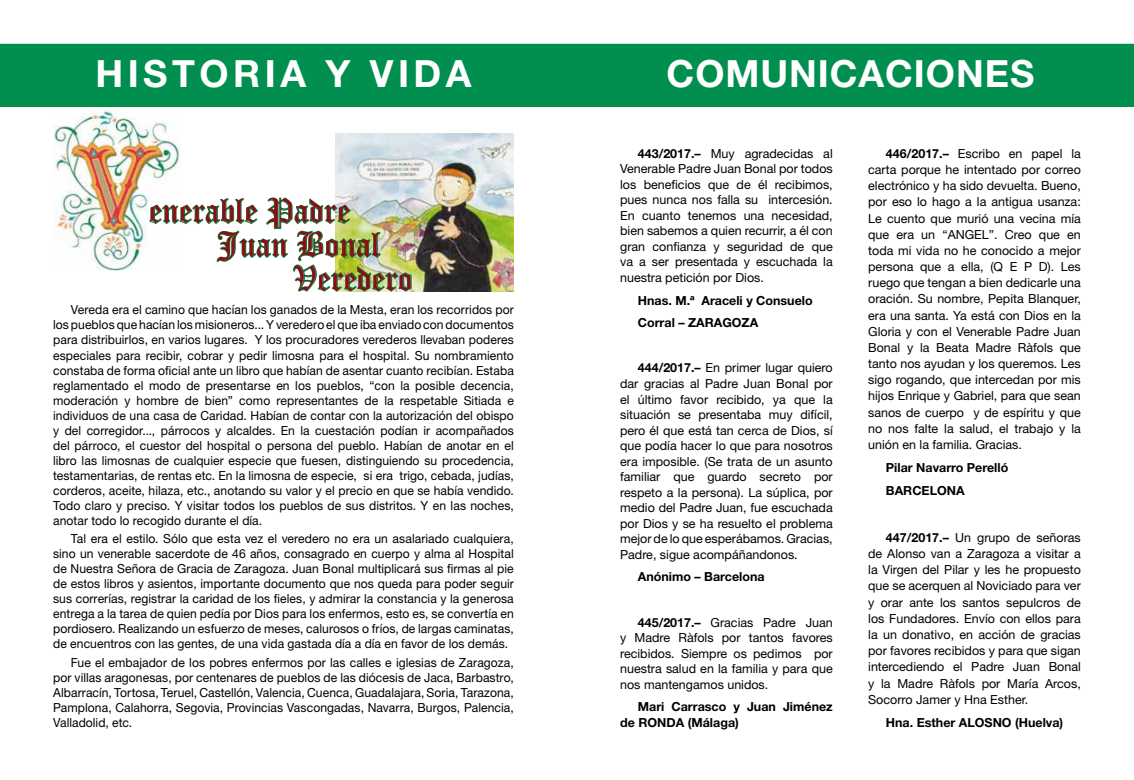
<style>
.page{position:relative;width:1134px;height:780px;background:#fff}
.page>*{position:absolute;margin:0;border:0;box-sizing:border-box;transform-origin:0 0}
.t1{font:700 37.5px "Helvetica Neue LT Std";letter-spacing:.025em;color:#fff}
.t2{font:700 37.5px "Helvetica Neue LT Std";letter-spacing:.12em;color:#fff}
.t3{font:35px "Old English Text";color:#8b0e13;scale:.95 1}
.t4{font:12.5px/16.1px "Helvetica Neue LT Std";color:#000;text-align:justify}
.t5{font:700 12.5px/22.6px "Helvetica Neue LT Std";color:#000}
.s1{font-weight:700}
</style>
<div class="page">
<div style="left:0;top:44px;width:1134px;height:62px;background:#008f4f"></div>
<img style="left:335px;top:134px;width:179px;height:157px">
<img style="left:53px;top:110px;width:128px;height:160px">
<img style="left:149px;top:197px;width:263px;height:95px">
<h1 class="t2" style="left:95px;top:50px;width:378px">HISTORIA Y VIDA</h1>
<h1 class="t1" style="left:667px;top:50px;width:369px">COMUNICACIONES</h1>
<h2 class="t3" style="left:149px;top:188px;width:214px">enerable Padre</h2>
<h2 class="t3" style="left:217px;top:222px;width:174px">Juan Bonal</h2>
<h2 class="t3" style="left:293px;top:256px;width:128px">Veredero</h2>
<p class="t4" style="left:53px;top:302px;width:462px;line-height:15px;text-indent:18px">Vereda era el camino que hacían los ganados de la Mesta, eran los recorridos por los pueblos que hacían los misioneros... Y veredero el que iba enviado con documentos para distribuirlos, en varios lugares. Y los procuradores verederos llevaban poderes especiales para recibir, cobrar y pedir limosna para el hospital. Su nombramiento constaba de forma oficial ante un libro que habían de asentar cuanto recibían. Estaba reglamentado el modo de presentarse en los pueblos, “con la posible decencia, moderación y hombre de bien” como representantes de la respetable Sitiada e individuos de una casa de Caridad. Habían de contar con la autorización del obispo y del corregidor..., párrocos y alcaldes. En la cuestación podían ir acompañados del párroco, el cuestor del hospital o persona del pueblo. Habían de anotar en el libro las limosnas de cualquier especie que fuesen, distinguiendo su procedencia, testamentarias, de rentas etc. En la limosna de especie, si era trigo, cebada, judías, corderos, aceite, hilaza, etc., anotando su valor y el precio en que se había vendido.<br>Todo claro y preciso. Y visitar todos los pueblos de sus distritos. Y en las noches, anotar todo lo recogido durante el día.</p>
<p class="t4" style="left:53px;top:531px;width:462px;line-height:15px;text-indent:18px">Tal era el estilo. Sólo que esta vez el veredero no era un asalariado cualquiera, sino un venerable sacerdote de 46 años, consagrado en cuerpo y alma al Hospital de Nuestra Señora de Gracia de Zaragoza. Juan Bonal multiplicará sus firmas al pie de estos libros y asientos, importante documento que nos queda para poder seguir sus correrías, registrar la caridad de los fieles, y admirar la constancia y la generosa entrega a la tarea de quien pedía por Dios para los enfermos, esto es, se convertía en pordiosero. Realizando un esfuerzo de meses, calurosos o fríos, de largas caminatas, de encuentros con las gentes, de una vida gastada día a día en favor de los demás.</p>
<p class="t4" style="left:53px;top:654px;width:462px;line-height:15px;text-indent:18px">Fue el embajador de los pobres enfermos por las calles e iglesias de Zaragoza, por villas aragonesas, por centenares de pueblos de las diócesis de Jaca, Barbastro, Albarracín, Tortosa, Teruel, Castellón, Valencia, Cuenca, Guadalajara, Soria, Tarazona, Pamplona, Calahorra, Segovia, Provincias Vascongadas, Navarra, Burgos, Palencia, Valladolid, etc.</p>
<p class="t4" style="left:620px;top:145px;width:214px;line-height:15.5px;text-indent:18px"><span class="s1">443/2017.–</span> Muy agradecidas al Venerable Padre Juan Bonal por todos los beneficios que de él recibimos, pues nunca nos falla su intercesión.<br>En cuanto tenemos una necesidad, bien sabemos a quien recurrir, a él con gran confianza y seguridad de que va a ser presentada y escuchada la nuestra petición por Dios.</p>
<p class="t5" style="left:638px;top:288px;width:176px">Hnas. M.ª Araceli y Consuelo<br>Corral – ZARAGOZA</p>
<p class="t4" style="left:620px;top:360px;width:214px;line-height:15.5px;text-indent:18px"><span class="s1">444/2017.–</span> En primer lugar quiero dar gracias al Padre Juan Bonal por el último favor recibido, ya que la situación se presentaba muy difícil, pero él que está tan cerca de Dios, sí que podía hacer lo que para nosotros era imposible. (Se trata de un asunto familiar que guardo secreto por respeto a la persona). La súplica, por medio del Padre Juan, fue escuchada por Dios y se ha resuelto el problema mejor de lo que esperábamos. Gracias, Padre, sigue acompáñandonos.</p>
<p class="t5" style="left:638px;top:565px;width:128px">Anónimo – Barcelona</p>
<p class="t4" style="left:620px;top:614px;width:214px;line-height:15.5px;text-indent:18px"><span class="s1">445/2017.–</span> Gracias Padre Juan y Madre Ràfols por tantos favores recibidos. Siempre os pedimos por nuestra salud en la familia y para que nos mantengamos unidos.</p>
<p class="t5" style="left:620px;top:698px;width:214px;line-height:15.5px;text-indent:18px">Mari Carrasco y Juan Jiménez de RONDA (Málaga)</p>
<p class="t4" style="left:868px;top:145px;width:214px;text-indent:18px"><span class="s1">446/2017.–</span> Escribo en papel la carta porque he intentado por correo electrónico y ha sido devuelta. Bueno, por eso lo hago a la antigua usanza:<br>Le cuento que murió una vecina mía que era un “ANGEL”. Creo que en toda mi vida no he conocido a mejor persona que a ella, (Q E P D). Les ruego que tengan a bien dedicarle una oración. Su nombre, Pepita Blanquer, era una santa. Ya está con Dios en la Gloria y con el Venerable Padre Juan Bonal y la Beata Madre Ràfols que tanto nos ayudan y los queremos. Les sigo rogando, que intercedan por mis hijos Enrique y Gabriel, para que sean sanos de cuerpo y de espíritu y que no nos falte la salud, el trabajo y la unión en la familia. Gracias.</p>
<p class="t5" style="left:886px;top:456px;width:124px;line-height:23.2px">Pilar Navarro Perelló<br>BARCELONA</p>
<p class="t4" style="left:868px;top:529px;width:214px;text-indent:18px"><span class="s1">447/2017.–</span> Un grupo de señoras de Alonso van a Zaragoza a visitar a la Virgen del Pilar y les he propuesto que se acerquen al Noviciado para ver y orar ante los santos sepulcros de los Fundadores. Envío con ellos para la un donativo, en acción de gracias por favores recibidos y para que sigan intercediendo el Padre Juan Bonal y la Madre Ràfols por María Arcos, Socorro Jamer y Hna Esther.</p>
<p class="t5" style="left:886px;top:710px;width:179px">Hna. Esther ALOSNO (Huelva)</p>
</div>
